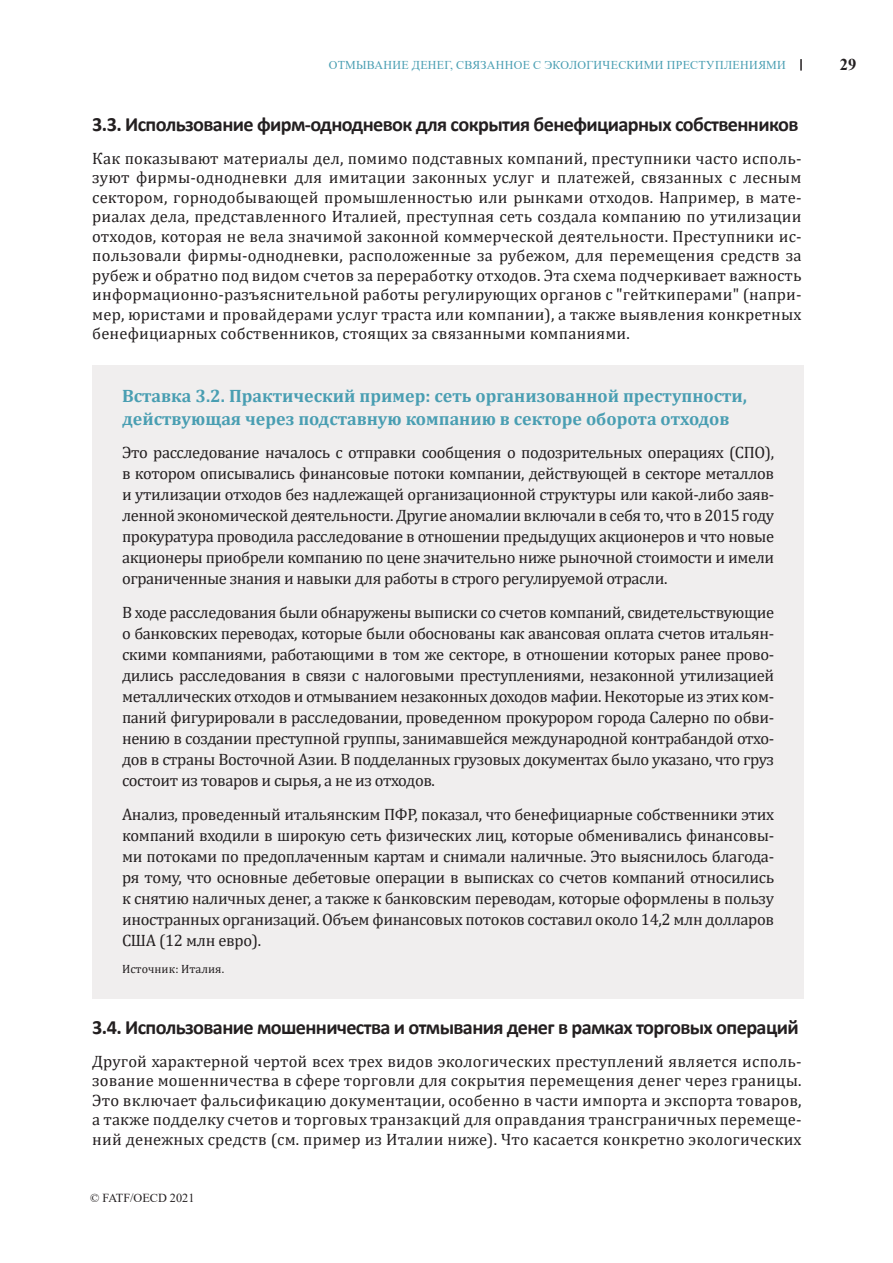
<style>
.page{position:relative;width:893px;height:1263px;background:#fff}
.page>*{position:absolute;margin:0;border:0;box-sizing:border-box;transform-origin:0 0}
.t1{font:700 20.25px "Calibri";letter-spacing:-.03em;color:#231f20}
.t2{font:700 18px/22.5px "Cambria";color:#499eb2}
.t3{font:16.5px/21px "Cambria";letter-spacing:-.02em;color:#231f20;text-align:justify}
.t4{font:700 16.5px "Times New Roman";color:#231f20}
.t5{font:12.3px "Times New Roman";color:#231f20}
.t6{font:12px "Times New Roman";letter-spacing:.025em;color:#499eb2}
.t7{font:12px "Cambria";color:#231f20}
</style>
<div class="page">
<svg style="left:800px;top:59px;width:2px;height:12px"></svg>
<div style="left:92px;top:365px;width:712px;height:633px;background:#f0eeee"></div>
<p class="t6" style="left:329px;top:57px;width:459px">ОТМЫВАНИЕ ДЕНЕГ, СВЯЗАННОЕ С ЭКОЛОГИЧЕСКИМИ ПРЕСТУПЛЕНИЯМИ</p>
<p class="t4" style="left:840px;top:53px;width:18px">29</p>
<p class="t1" style="left:92px;top:110px;width:708px">3.3. Использование фирм-однодневок для сокрытия бенефициарных собственников</p>
<p class="t3" style="left:92px;top:148px;width:711px;line-height:19.5px">Как показывают материалы дел, помимо подставных компаний, преступники часто исполь&shy;зуют фирмы-однодневки для имитации законных услуг и платежей, связанных с лесным сектором, горнодобывающей промышленностью или рынками отходов. Например, в мате&shy;риалах дела, представленного Италией, преступная сеть создала компанию по утилизации отходов, которая не вела значимой законной коммерческой деятельности. Преступники ис&shy;пользовали фирмы-однодневки, расположенные за рубежом, для перемещения средств за рубеж и обратно под видом счетов за переработку отходов. Эта схема подчеркивает важность информационно-разъяснительной работы регулирующих органов с "гейткиперами" (напри&shy;мер, юристами и провайдерами услуг траста или компании), а также выявления конкретных бенефициарных собственников, стоящих за связанными компаниями.</p>
<p class="t2" style="left:122px;top:384px;width:627px">Вставка 3.2. Практический пример: сеть организованной преступности, действующая через подставную компанию в секторе оборота отходов</p>
<p class="t3" style="left:122px;top:442px;width:654px">Это расследование началось с отправки сообщения о подозрительных операциях (СПО), в котором описывались финансовые потоки компании, действующей в секторе металлов и утилизации отходов без надлежащей организационной структуры или какой-либо заяв&shy;ленной экономической деятельности. Другие аномалии включали в себя то, что в 2015 году прокуратура проводила расследование в отношении предыдущих акционеров и что новые акционеры приобрели компанию по цене значительно ниже рыночной стоимости и имели ограниченные знания и навыки для работы в строго регулируемой отрасли.</p>
<p class="t3" style="left:122px;top:602px;width:654px">В ходе расследования были обнаружены выписки со счетов компаний, свидетельствующие о банковских переводах, которые были обоснованы как авансовая оплата счетов итальян&shy;скими компаниями, работающими в том же секторе, в отношении которых ранее прово&shy;дились расследования в связи с налоговыми преступлениями, незаконной утилизацией металлических отходов и отмыванием незаконных доходов мафии. Некоторые из этих ком&shy;паний фигурировали в расследовании, проведенном прокурором города Салерно по обви&shy;нению в создании преступной группы, занимавшейся международной контрабандой отхо&shy;дов в страны Восточной Азии. В подделанных грузовых документах было указано, что груз состоит из товаров и сырья, а не из отходов.</p>
<p class="t3" style="left:122px;top:804px;width:654px">Анализ, проведенный итальянским ПФР, показал, что бенефициарные собственники этих компаний входили в широкую сеть физических лиц, которые обменивались финансовы&shy;ми потоками по предоплаченным картам и снимали наличные. Это выяснилось благода&shy;ря тому, что основные дебетовые операции в выписках со счетов компаний относились к снятию наличных денег, а также к банковским переводам, которые оформлены в пользу иностранных организаций. Объем финансовых потоков составил около 14,2 млн долларов США (12 млн евро).</p>
<p class="t7" style="left:122px;top:962px;width:104px">Источник: Италия.</p>
<p class="t1" style="left:92px;top:1013px;width:708px">3.4. Использование мошенничества и отмывания денег в рамках торговых операций</p>
<p class="t3" style="left:92px;top:1051px;width:711px;line-height:19.5px">Другой характерной чертой всех трех видов экологических преступлений является исполь&shy;зование мошенничества в сфере торговли для сокрытия перемещения денег через границы.<br>Это включает фальсификацию документации, особенно в части импорта и экспорта товаров, а также подделку счетов и торговых транзакций для оправдания трансграничных перемеще&shy;ний денежных средств (см. пример из Италии ниже). Что касается конкретно экологических</p>
<p class="t5" style="left:90px;top:1189px;width:106px">© FATF/OECD 2021</p>
</div>
